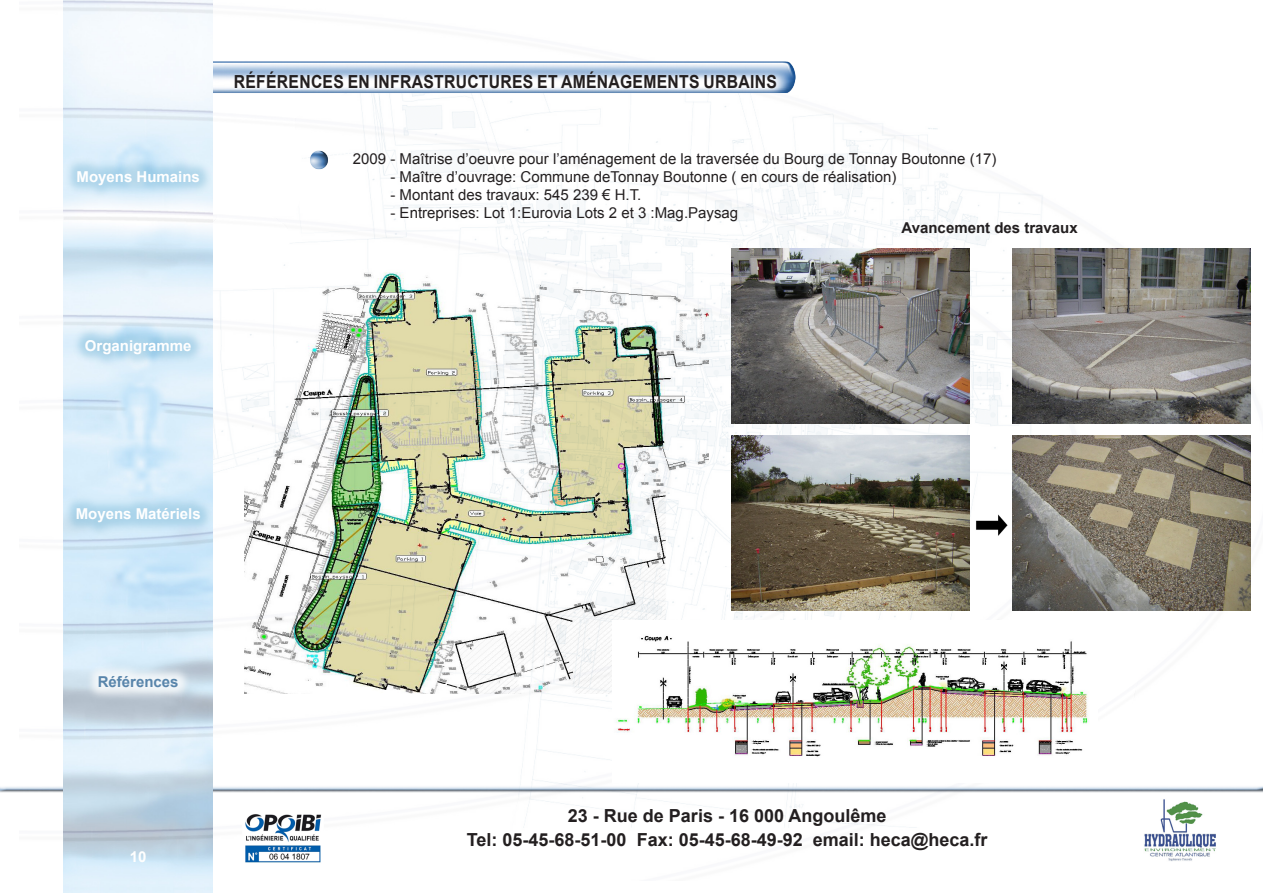
<style>
.page{position:relative;width:1263px;height:893px;background:#fff}
.page>*{position:absolute;margin:0;border:0;box-sizing:border-box;transform-origin:0 0}
.t1{font:700 18px "Arial";color:#231f20}
.t2{font:700 18px "Arial";letter-spacing:.02em;color:#231f20;scale:.87 1}
.t3{font:15px "Arial";color:#231f20}
.Texte_bandeau_OFF{font:700 15px "Arial";color:#fff}
.t4{font:700 15px "Arial";color:#231f20}
.Texte_bandeau_ON{font:700 15px "Arial";color:#5885ab}
</style>
<div class="page">
<img style="left:63px;top:0;width:1188px;height:880px">
<img style="left:213px;top:56px;width:594px;height:54px">
<img style="left:0;top:745px;width:1263px;height:92px">
<img style="left:64px;top:0;width:149px;height:893px">
<div style="left:62px;top:156px;width:150px;height:41px;background:#4399c3;opacity:.3"></div>
<div style="left:70px;top:325px;width:134px;height:42px;background:#4399c3;opacity:.3"></div>
<div style="left:61px;top:493px;width:151px;height:42px;background:#4399c3;opacity:.3"></div>
<div style="left:84px;top:661px;width:107px;height:39px;background:#fff;opacity:.75"></div>
<img style="left:308px;top:149px;width:22px;height:22px">
<img style="left:244px;top:268px;width:464px;height:425px">
<img style="left:612px;top:621px;width:485px;height:161px">
<img style="left:1012px;top:249px;width:238px;height:174px">
<img style="left:731px;top:249px;width:238px;height:174px">
<img style="left:1012px;top:436px;width:238px;height:174px">
<img style="left:731px;top:436px;width:238px;height:174px">
<img style="left:974px;top:506px;width:34px;height:38px">
<img style="left:1144px;top:799px;width:72px;height:62px">
<img style="left:242px;top:811px;width:82px;height:53px">
<p class="Texte_bandeau_OFF" style="left:77px;top:167px;width:125px">Moyens Humains</p>
<p class="t2" style="left:234px;top:70px;width:626px">RÉFÉRENCES EN INFRASTRUCTURES ET AMÉNAGEMENTS URBAINS</p>
<p class="t3" style="left:353px;top:149px;width:645px">2009 - Maîtrise d’oeuvre pour l’aménagement de la traversée du Bourg de Tonnay Boutonne (17)</p>
<p class="t3" style="left:390px;top:167px;width:508px">- Maître d’ouvrage: Commune deTonnay Boutonne ( en cours de réalisation)</p>
<p class="t3" style="left:390px;top:185px;width:252px">- Montant des travaux: 545 239 € H.T.</p>
<p class="t3" style="left:390px;top:203px;width:349px">- Entreprises: Lot 1:Eurovia Lots 2 et 3 :Mag.Paysag</p>
<p class="t4" style="left:901px;top:218px;width:178px">Avancement des travaux</p>
<p class="Texte_bandeau_OFF" style="left:85px;top:335px;width:108px">Organigramme</p>
<p class="Texte_bandeau_OFF" style="left:76px;top:504px;width:127px">Moyens Matériels</p>
<p class="Texte_bandeau_ON" style="left:98px;top:672px;width:82px">Références</p>
<p class="Texte_bandeau_OFF" style="left:130px;top:847px;width:18px">10</p>
<p class="t1" style="left:568px;top:804px;width:320px">23 - Rue de Paris - 16 000 Angoulême</p>
<p class="t1" style="left:467px;top:828px;width:522px">Tel: 05-45-68-51-00 Fax: 05-45-68-49-92 email: heca@heca.fr</p>
</div>
